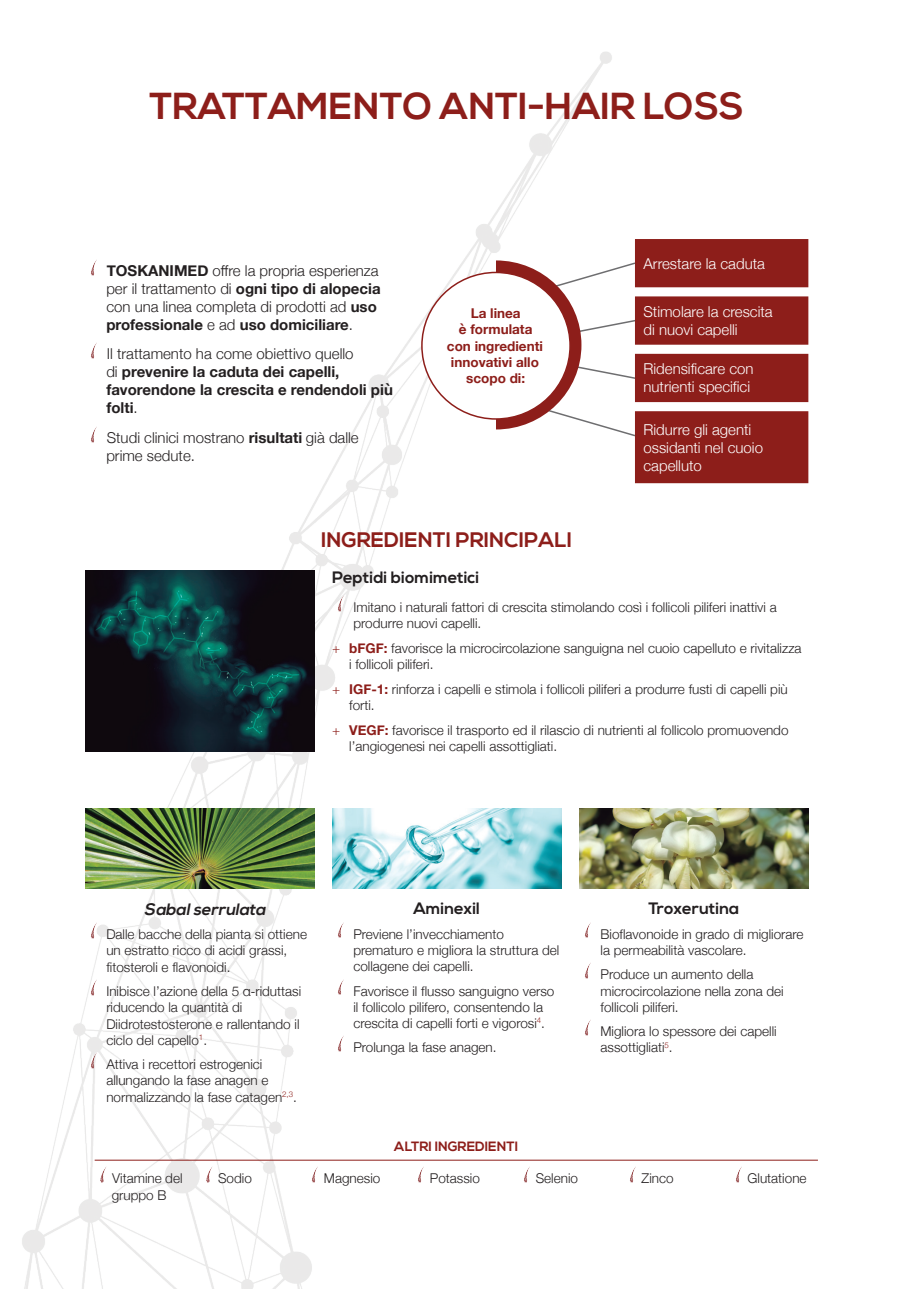
<style>
.page{position:relative;width:919px;height:1289px;background:#fff}
.page>*{position:absolute;margin:0;border:0;box-sizing:border-box;transform-origin:0 0}
.Text_base{font:700 37.5px "Nexa";color:#8d1e1a}
.t1{font:700 21px "Nexa";color:#8d1e1a}
.t2{font:700 16.5px "Nexa";color:#231f20}
.t3{font:italic 700 16.5px "Nexa";color:#231f20}
.t4{font:300 15px/18px "Helvetica Neue";color:#231f20}
.Text_base-2{font:300 15px/18px "Helvetica Neue";color:#fff}
.t5{font:700 15px/18px "Helvetica Neue";color:#231f20}
.Text_Ingredients{font:300 13.5px/16.2px "Helvetica Neue";color:#231f20}
.t6{font:700 13.5px/16.2px "Helvetica Neue";color:#8d1e1a;text-align:center}
.Text_Ingredients-2{font:700 13.5px "Nexa";color:#8d1e1a}
.s1{font-weight:700}
.s2{font-weight:300}
.s3{color:#8d1e1a}
.s4{font-weight:700;color:#8d1e1a}
.s5{font-family:"Helvetica"}
</style>
<div class="page">
<img style="left:22px;top:52px;width:796px;height:1236px">
<img style="left:85px;top:258px;width:18px;height:18px">
<img style="left:85px;top:341px;width:18px;height:18px">
<img style="left:85px;top:426px;width:18px;height:17px">
<img style="left:85px;top:921px;width:18px;height:18px">
<img style="left:85px;top:978px;width:18px;height:18px">
<img style="left:85px;top:1051px;width:18px;height:18px">
<img style="left:332px;top:594px;width:17px;height:18px">
<img style="left:332px;top:921px;width:17px;height:17px">
<img style="left:332px;top:978px;width:17px;height:17px">
<img style="left:332px;top:1034px;width:17px;height:18px">
<img style="left:579px;top:921px;width:17px;height:17px">
<img style="left:579px;top:961px;width:17px;height:18px">
<img style="left:579px;top:1018px;width:17px;height:18px">
<svg style="left:496px;top:239px;width:312px;height:244px"></svg>
<div style="left:422px;top:272px;width:148px;height:147px;background:#fff;border-radius:50%"></div>
<hr style="left:95px;top:1159px;width:722px;height:1px;background:#8d1e1a">
<img style="left:95px;top:1165px;width:17px;height:18px">
<img style="left:200px;top:1165px;width:18px;height:18px">
<img style="left:306px;top:1165px;width:18px;height:18px">
<img style="left:412px;top:1165px;width:18px;height:18px">
<img style="left:518px;top:1165px;width:17px;height:18px">
<img style="left:624px;top:1165px;width:17px;height:18px">
<img style="left:730px;top:1165px;width:17px;height:18px">
<img style="left:85px;top:808px;width:229px;height:80px">
<img style="left:85px;top:571px;width:229px;height:180px">
<img style="left:332px;top:808px;width:229px;height:80px">
<img style="left:579px;top:808px;width:229px;height:80px">
<p class="Text_base" style="left:149px;top:84px;width:596px">TRATTAMENTO ANTI-HAIR LOSS</p>
<p class="t4" style="left:106px;top:260px;width:276px"><span class="s1">TOSKANIMED</span> offre la propria esperienza per il trattamento di <span class="s1">ogni tipo di alopecia </span>con una linea completa di prodotti ad <span class="s1">uso professionale</span> e ad <span class="s1">uso domiciliare</span>.</p>
<p class="t5" style="left:106px;top:345px;width:288px"><span class="s2">Il trattamento ha come obiettivo quello<br>di</span> prevenire la caduta dei capelli, favorendone la crescita e rendendoli più folti<span class="s2">.</span></p>
<p class="t4" style="left:106px;top:428px;width:254px">Studi clinici mostrano <span class="s1">risultati</span> già dalle prime sedute.</p>
<p class="t6" style="left:447px;top:305px;width:97px">La linea<br>è formulata con ingredienti innovativi allo scopo di:</p>
<p class="t1" style="left:321px;top:527px;width:252px">INGREDIENTI PRINCIPALI</p>
<p class="Text_base-2" style="left:643px;top:253px;width:123px">Arrestare la caduta</p>
<p class="Text_base-2" style="left:643px;top:301px;width:131px">Stimolare la crescita di nuovi capelli</p>
<p class="Text_base-2" style="left:643px;top:359px;width:112px">Ridensificare con nutrienti specifici</p>
<p class="Text_base-2" style="left:643px;top:419px;width:121px">Ridurre gli agenti ossidanti nel cuoio capelluto</p>
<p class="t2" style="left:332px;top:568px;width:149px">Peptidi biomimetici</p>
<p class="Text_Ingredients" style="left:353px;top:598px;width:425px">Imitano i naturali fattori di crescita stimolando così i follicoli piliferi inattivi a produrre nuovi capelli.</p>
<p class="Text_Ingredients" style="left:349px;top:639px;width:454px;text-indent:-17px"><span class="s3">+</span> <span class="s4">bFGF:</span> favorisce la microcircolazione sanguigna nel cuoio capelluto e rivitalizza i follicoli piliferi.</p>
<p class="Text_Ingredients" style="left:349px;top:680px;width:440px;text-indent:-17px"><span class="s3">+</span> <span class="s4">IGF-1:</span> rinforza i capelli e stimola i follicoli piliferi a produrre fusti di capelli più forti.</p>
<p class="Text_Ingredients" style="left:349px;top:721px;width:441px;text-indent:-17px"><span class="s3">+</span> <span class="s4">VEGF:</span> favorisce il trasporto ed il rilascio di nutrienti al follicolo promuovendo l’angiogenesi nei capelli assottigliati.</p>
<p class="t3" style="left:144px;top:899px;width:126px">Sabalserrulata</p>
<p class="Text_Ingredients" style="left:106px;top:925px;width:202px">Dalle bacche della pianta si ottiene un estratto ricco di acidi grassi, fitosteroli e flavonoidi.</p>
<p class="Text_Ingredients" style="left:106px;top:982px;width:196px">Inibisce l’azione della 5 <span class="s5">α-</span>riduttasi riducendo la quantità di<br>Diidrotestosterone e rallentando il ciclo del capello<sup>1</sup>.</p>
<p class="Text_Ingredients" style="left:106px;top:1055px;width:192px">Attiva i recettori estrogenici allungando la fase anagen e normalizzando la fase catagen<sup>2,3</sup>.</p>
<p class="t2" style="left:413px;top:899px;width:68px">Aminexil</p>
<p class="Text_Ingredients" style="left:353px;top:924px;width:207px">Previene l’invecchiamento prematuro e migliora la struttura del collagene dei capelli.</p>
<p class="Text_Ingredients" style="left:353px;top:981px;width:202px">Favorisce il flusso sanguigno verso il follicolo pilifero, consentendo la crescita di capelli forti e vigorosi<sup>4</sup>.</p>
<p class="Text_Ingredients" style="left:353px;top:1038px;width:145px">Prolunga la fase anagen.</p>
<p class="Text_Ingredients-2" style="left:394px;top:1138px;width:125px">ALTRI INGREDIENTI</p>
<p class="t2" style="left:648px;top:899px;width:92px">Troxerutina</p>
<p class="Text_Ingredients" style="left:600px;top:924px;width:204px">Bioflavonoide in grado di migliorare la permeabilità vascolare.</p>
<p class="Text_Ingredients" style="left:600px;top:965px;width:185px">Produce un aumento della microcircolazione nella zona dei follicoli piliferi.</p>
<p class="Text_Ingredients" style="left:600px;top:1022px;width:178px">Migliora lo spessore dei capelli assottigliati<sup>5</sup>.</p>
<p class="Text_Ingredients" style="left:112px;top:1169px;width:72px">Vitamine del gruppo B</p>
<p class="Text_Ingredients" style="left:218px;top:1169px;width:35px">Sodio</p>
<p class="Text_Ingredients" style="left:324px;top:1169px;width:58px">Magnesio</p>
<p class="Text_Ingredients" style="left:430px;top:1169px;width:52px">Potassio</p>
<p class="Text_Ingredients" style="left:535px;top:1169px;width:44px">Selenio</p>
<p class="Text_Ingredients" style="left:641px;top:1169px;width:34px">Zinco</p>
<p class="Text_Ingredients" style="left:747px;top:1169px;width:61px">Glutatione</p>
</div>
